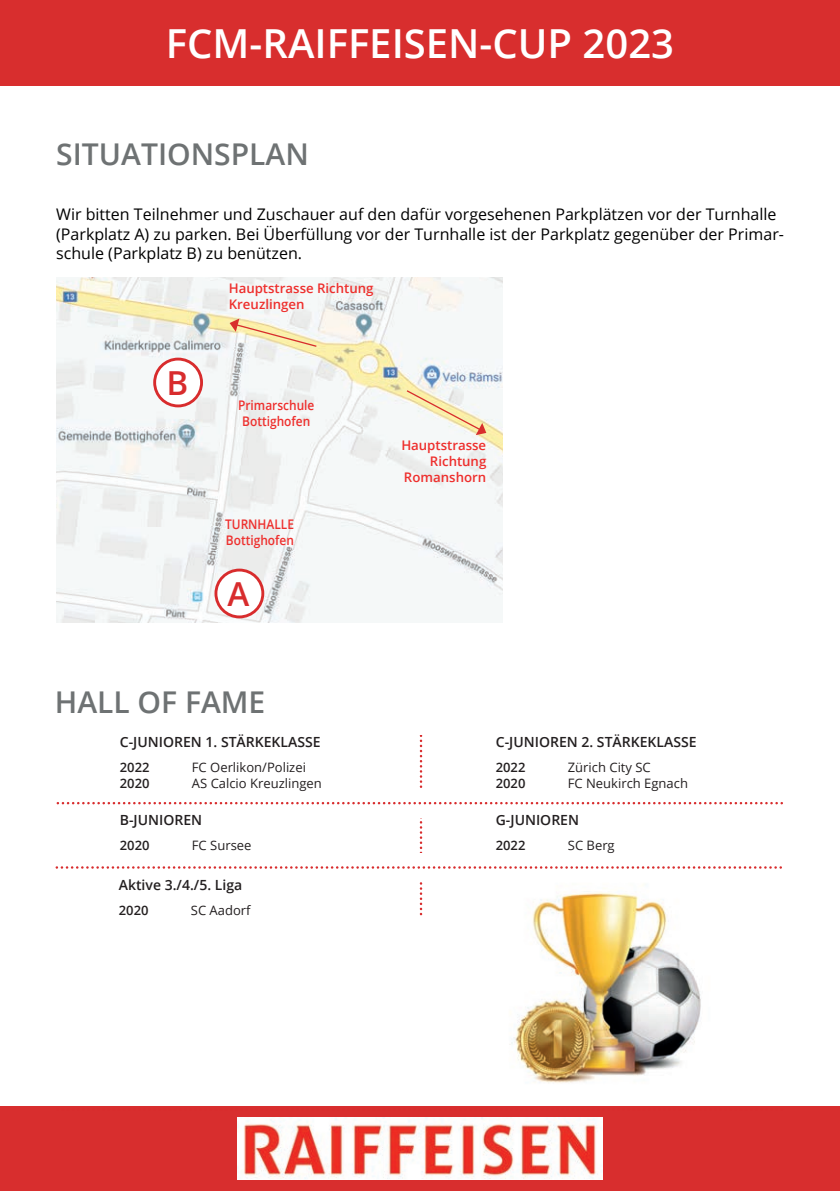
<style>
.page{position:relative;width:840px;height:1191px;background:#fff}
.page>*{position:absolute;margin:0;border:0;box-sizing:border-box;transform-origin:0 0}
.t1{font:600 40px "Open Sans";color:#fff}
.t2{font:600 33px "Open Sans";color:#d82c2d}
.t3{font:600 30px "Open Sans";color:#6e7273}
.t4{font:16px/19.2px "Open Sans";color:#000001}
.t5{font:600 14px "Open Sans";color:#231f20}
.t6{font:600 13.2px/15.8px "Open Sans";color:#ee2f2d;text-align:right}
.t7{font:600 13.2px/15.8px "Open Sans";color:#ee2f2d;scale:.9 1}
.t8{font:13px "Open Sans";color:#231f20}
.t9{font:600 13px "Open Sans";color:#231f20}
</style>
<div class="page">
<div style="left:0;top:1106px;width:839px;height:85px;background:#d82e2e"></div>
<img style="left:237px;top:1117px;width:365px;height:62px">
<div style="left:0;top:0;width:839px;height:85px;background:#d82e2e"></div>
<img style="left:57px;top:277px;width:445px;height:345px">
<svg style="left:405px;top:389px;width:81px;height:46px"></svg>
<svg style="left:229px;top:318px;width:89px;height:30px"></svg>
<div style="left:216px;top:570px;width:47px;height:47px;background:#fff;border-radius:50%"></div>
<div style="left:214px;top:568px;width:50px;height:50px;border:3px solid #d82c2d;border-radius:50%"></div>
<div style="left:154px;top:359px;width:47px;height:47px;background:#fff;border-radius:50%"></div>
<div style="left:153px;top:358px;width:50px;height:49px;border:3px solid #d82c2d;border-radius:50%"></div>
<img style="left:509px;top:914px;width:192px;height:169px">
<svg style="left:57px;top:735px;width:726px;height:179px"></svg>
<h1 class="t1" style="left:166px;top:16px;width:509px">FCM-RAIFFEISEN-CUP 2023</h1>
<h3 class="t3" style="left:56px;top:134px;width:254px">SITUATIONSPLAN</h3>
<p class="t4" style="left:56px;top:204px;width:729px">Wir bitten Teilnehmer und Zuschauer auf den dafür vorgesehenen Parkplätzen vor der Turnhalle (Parkplatz A) zu parken. Bei Überfüllung vor der Turnhalle ist der Parkplatz gegenüber der Primar&shy;schule (Parkplatz B) zu benützen.</p>
<h2 class="t2" style="left:166px;top:361px;width:23px">B</h2>
<p class="t6" style="left:229px;top:280px;width:146px;text-align:left">Hauptstrasse Richtung<br>Kreuzlingen</p>
<p class="t7" style="left:238px;top:397px;width:86px;text-align:center">Primarschule<br>Bottighofen</p>
<p class="t7" style="left:225px;top:516px;width:78px">TURNHALLE<br>Bottighofen</p>
<h2 class="t2" style="left:227px;top:572px;width:23px">A</h2>
<p class="t6" style="left:401px;top:437px;width:86px">Hauptstrasse<br>Richtung<br>Romanshorn</p>
<h3 class="t3" style="left:55px;top:681px;width:212px">HALL OF FAME</h3>
<p class="t5" style="left:120px;top:732px;width:202px">C-JUNIOREN 1. STÄRKEKLASSE</p>
<p class="t9" style="left:120px;top:758px;width:31px">2022</p>
<p class="t8" style="left:192px;top:758px;width:115px">FC Oerlikon/Polizei</p>
<p class="t9" style="left:120px;top:774px;width:31px">2020</p>
<p class="t8" style="left:192px;top:774px;width:131px">AS Calcio Kreuzlingen</p>
<p class="t5" style="left:120px;top:810px;width:84px">B-JUNIOREN</p>
<p class="t9" style="left:120px;top:837px;width:31px">2020</p>
<p class="t8" style="left:192px;top:837px;width:61px">FC Sursee</p>
<p class="t5" style="left:119px;top:875px;width:125px">Aktive 3./4./5. Liga</p>
<p class="t9" style="left:119px;top:901px;width:31px">2020</p>
<p class="t8" style="left:191px;top:901px;width:61px">SC Aadorf</p>
<p class="t5" style="left:495px;top:732px;width:202px">C-JUNIOREN 2. STÄRKEKLASSE</p>
<p class="t9" style="left:495px;top:758px;width:31px">2022</p>
<p class="t8" style="left:567px;top:758px;width:84px">Zürich City SC</p>
<p class="t9" style="left:495px;top:774px;width:31px">2020</p>
<p class="t8" style="left:567px;top:774px;width:122px">FC Neukirch Egnach</p>
<p class="t5" style="left:495px;top:810px;width:85px">G-JUNIOREN</p>
<p class="t9" style="left:495px;top:837px;width:31px">2022</p>
<p class="t8" style="left:567px;top:837px;width:48px">SC Berg</p>
</div>
